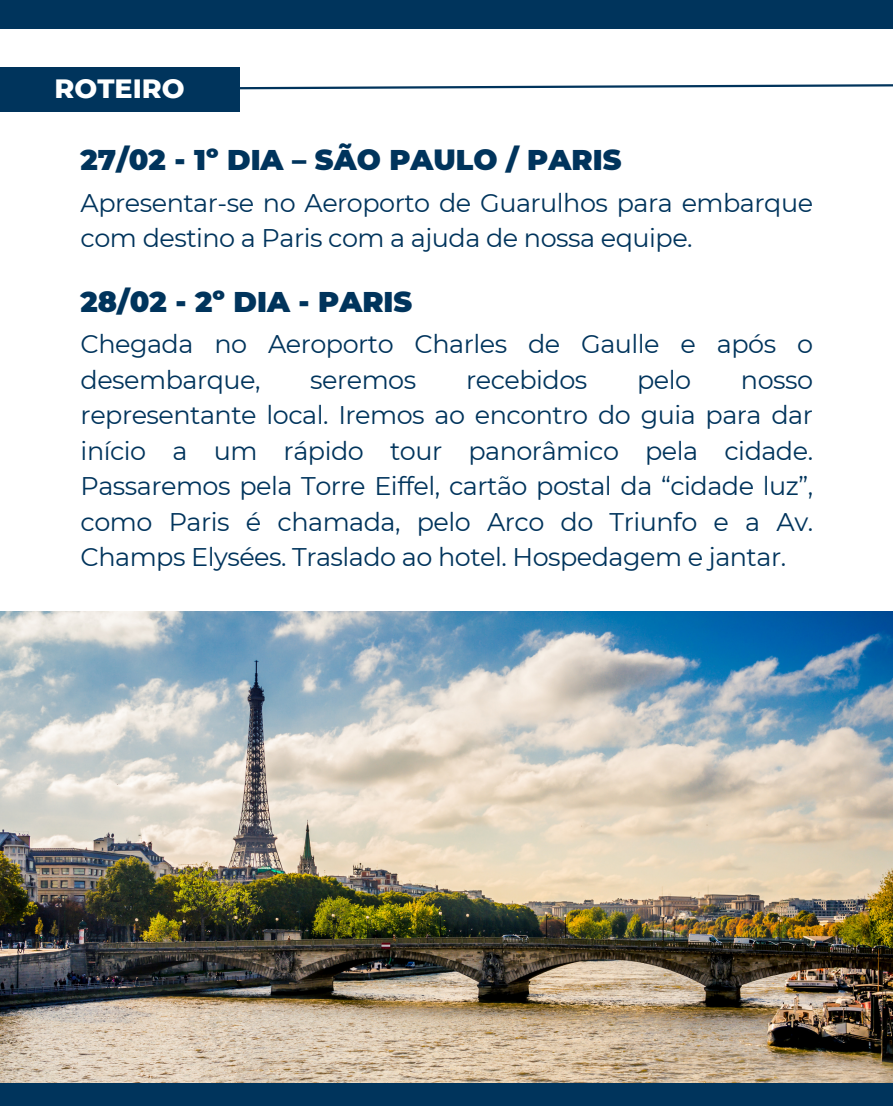
<style>
.page{position:relative;width:893px;height:1106px;background:#fff}
.page>*{position:absolute;margin:0;border:0;box-sizing:border-box;transform-origin:0 0}
.t1{font:900 28.5px "Montserrat";color:#00345c}
.t2{font:800 27px "Montserrat";color:#fff}
.t3{font:25.5px/35.4px "Montserrat";letter-spacing:-.02em;color:#00345c}
</style>
<div class="page">
<img style="left:0;top:611px;width:893px;height:471px">
<div style="left:0;top:1082px;width:893px;height:23px;background:#00345c"></div>
<div style="left:0;top:67px;width:239px;height:45px;background:#00345c"></div>
<svg style="left:239px;top:83px;width:654px;height:7px"></svg>
<div style="left:0;top:0;width:893px;height:28px;background:#00345c"></div>
<p class="t2" style="left:55px;top:72px;width:132px">ROTEIRO</p>
<p class="t1" style="left:81px;top:142px;width:542px">27/02 - 1º DIA – SÃO PAULO / PARIS</p>
<p class="t3" style="left:81px;top:185px;width:734px">Apresentar-se no Aeroporto de Guarulhos para embarque com destino a Paris com a ajuda de nossa equipe.</p>
<p class="t1" style="left:81px;top:284px;width:333px">28/02 - 2º DIA - PARIS</p>
<p class="t3" style="left:81px;top:326px;width:734px">Chegada no Aeroporto Charles de Gaulle e após o desembarque,</p>
<p class="t3" style="left:310px;top:362px;width:107px">seremos</p>
<p class="t3" style="left:466px;top:362px;width:123px">recebidos</p>
<p class="t3" style="left:637px;top:362px;width:56px">pelo</p>
<p class="t3" style="left:81px;top:362px;width:734px;text-align:justify;text-indent:660px">nosso representante local. Iremos ao encontro do guia para dar início a um rápido tour panorâmico pela cidade.<br>Passaremos pela Torre Eiffel, cartão postal da “cidade luz”, como Paris é chamada, pelo Arco do Triunfo e a Av.<br>Champs Elysées. Traslado ao hotel. Hospedagem e jantar.</p>
</div>
